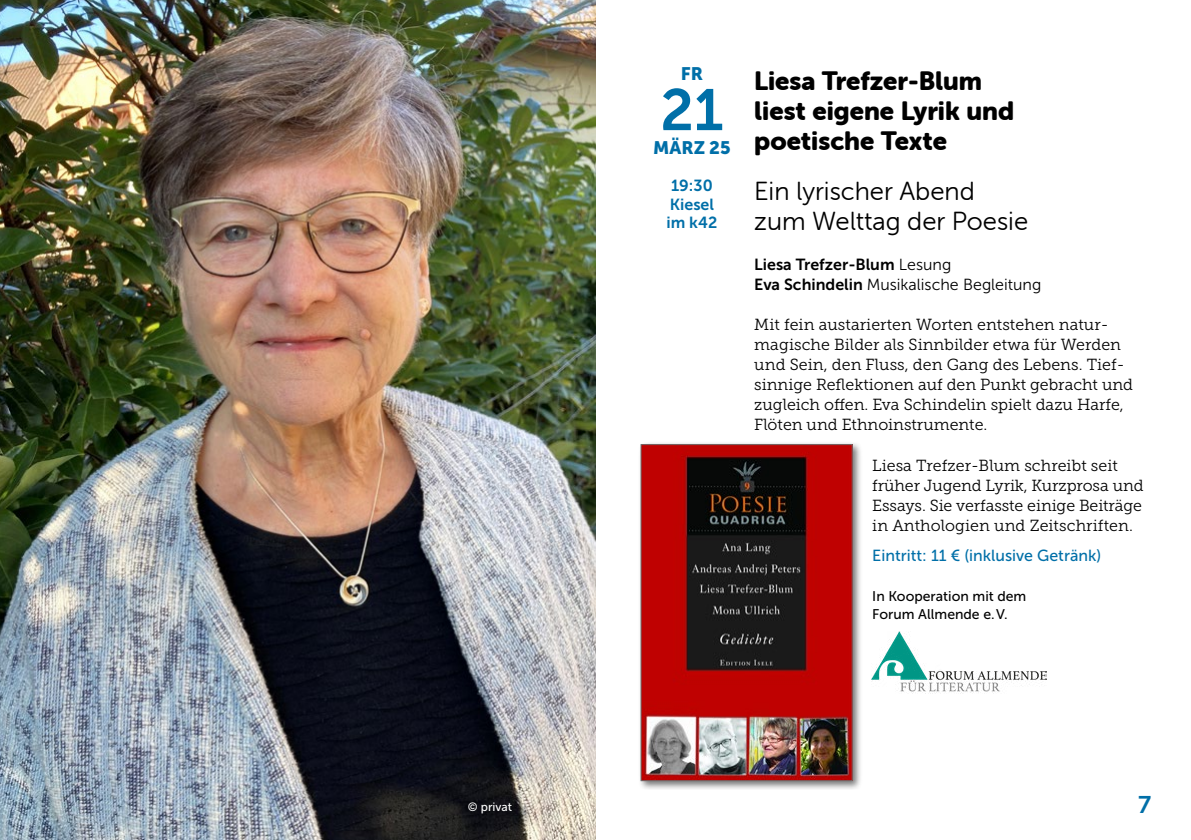
<style>
.page{position:relative;width:1191px;height:840px;background:#fff}
.page>*{position:absolute;margin:0;border:0;box-sizing:border-box;transform-origin:0 0}
.Neu_Datum{font:58px "Museo Sans 700";color:#006fa8}
.Neu_Titel{font:26px "Museo Sans Rounded 900";color:#000}
.Neu_Titel-2{font:26px "Museo Sans Rounded 300";color:#000}
.t1{font:24px "Museo Sans 700";color:#006fa8}
.Neu_Monat{font:18px "Museo Sans 900";color:#006fa8}
.Neu_Tag{font:18px "Museo Sans 900";color:#006fa8}
.Neu_Fliess{font:16px/20px "Museo Slab 300";color:#000}
.Neu_Fliess-2{font:16px "Museo Sans 300";color:#000}
.Neu_Preise{font:16px "Museo Sans 500";color:#006fa8}
.Neu_Fliess-3{font:16px "Museo Sans 700";color:#000}
.Neu_Zeit___Ort{font:16px "Museo Sans 700";color:#006fa8}
.Kooperation{font:14px/18px "Museo Sans 500";color:#000}
.Neu_Bildunterschrift{font:12px "Museo Sans 500";color:#fff}
.s1{font-family:"Museo Sans 300"}
.s2{font-family:"Museo Sans 700"}
</style>
<div class="page">
<img style="left:0;top:0;width:595px;height:839px">
<img style="left:871px;top:631px;width:175px;height:62px">
<div style="left:638px;top:441px;width:224px;height:348px;background:#000;opacity:.54"></div>
<img style="left:643px;top:446px;width:207px;height:332px">
<div style="left:641px;top:444px;width:211px;height:336px;border:1px solid #706f6f"></div>
<p class="Neu_Tag" style="left:681px;top:63px;width:24px">FR</p>
<p class="Neu_Datum" style="left:660px;top:78px;width:65px">21</p>
<p class="Neu_Monat" style="left:653px;top:137px;width:79px">MÄRZ 25</p>
<p class="Neu_Zeit___Ort" style="left:671px;top:176px;width:43px">19:30</p>
<p class="Neu_Zeit___Ort" style="left:670px;top:195px;width:46px">Kiesel</p>
<p class="Neu_Zeit___Ort" style="left:666px;top:214px;width:52px">im k42</p>
<p class="Neu_Titel" style="left:754px;top:66px;width:229px">Liesa Trefzer-Blum</p>
<p class="Neu_Titel" style="left:754px;top:96px;width:261px">liest eigene Lyrik und</p>
<p class="Neu_Titel" style="left:754px;top:126px;width:194px">poetische Texte</p>
<p class="Neu_Titel-2" style="left:754px;top:177px;width:222px">Ein lyrischer Abend</p>
<p class="Neu_Titel-2" style="left:754px;top:207px;width:275px">zum Welttag der Poesie</p>
<p class="Neu_Fliess-3" style="left:754px;top:256px;width:199px">Liesa Trefzer-Blum <span class="s1">Lesung</span></p>
<p class="Neu_Fliess-2" style="left:754px;top:276px;width:289px"><span class="s2">Eva Schindelin</span> Musikalische Begleitung</p>
<p class="Neu_Fliess" style="left:754px;top:315px;width:380px">Mit fein austarierten Worten entstehen natur&shy;magische Bilder als Sinnbilder etwa für Werden und Sein, den Fluss, den Gang des Lebens. Tief&shy;sinnige Reflektionen auf den Punkt gebracht und zugleich offen. Eva Schindelin spielt dazu Harfe, Flöten und Ethnoinstrumente.</p>
<p class="Neu_Fliess" style="left:872px;top:455px;width:273px">Liesa Trefzer-Blum schreibt seit früher Jugend Lyrik, Kurzprosa und Essays. Sie verfasste einige Beiträge in Anthologien und Zeitschriften.</p>
<p class="Neu_Preise" style="left:872px;top:546px;width:231px">Eintritt: 11 € (inklusive Getränk)</p>
<p class="Kooperation" style="left:872px;top:587px;width:156px">In Kooperation mit dem<br>Forum Allmende e.V.</p>
<p class="Neu_Bildunterschrift" style="left:468px;top:799px;width:46px">© privat</p>
<h3 class="t1" style="left:1138px;top:790px;width:15px">7</h3>
</div>
